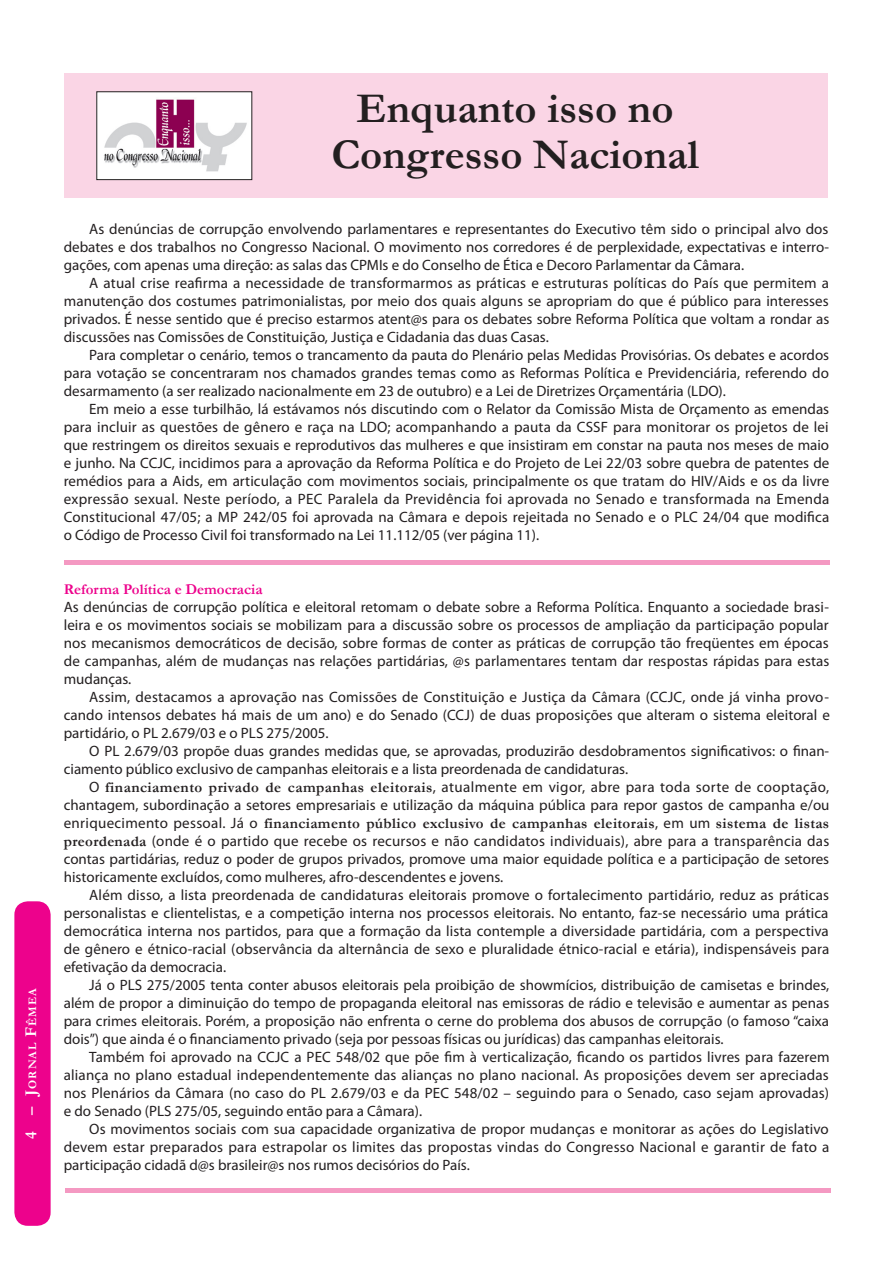
<style>
.page{position:relative;width:893px;height:1263px;background:#fff}
.page>*{position:absolute;margin:0;border:0;box-sizing:border-box;transform-origin:0 0}
.t1{font:700 42.6px/45.9px "Garamond";color:#231f20;text-align:center}
.t2{font:300 15px/18px "Garamond";color:#231f20;text-align:justify}
.t3{font:italic 300 15px/18px "Garamond";color:#231f20;text-align:justify}
.t4{font:700 15px "Garamond";color:#ed028c}
.t5{font:700 11.55px "Garamond";letter-spacing:.085em;color:#fff}
.s1{font-size:16.5px}
.s2{font-weight:700}
</style>
<div class="page">
<div style="left:65px;top:73px;width:763px;height:124px;background:#fad5e5"></div>
<div style="left:97px;top:92px;width:155px;height:88px;background:#fff"></div>
<img style="left:104px;top:99px;width:143px;height:73px">
<div style="left:96px;top:91px;width:156px;height:89px;border:1px solid #231f20"></div>
<hr style="left:65px;top:1188px;width:766px;height:4px;background:#f499c2">
<hr style="left:64px;top:560px;width:765px;height:4px;background:#f499c2">
<div style="left:14px;top:901px;width:37px;height:325px;background:#ed028c"></div>
<p class="t5" style="left:25px;top:1139px;width:153px;rotate:-90deg"><span class="s1">4 – J</span>ORNAL <span class="s1">F</span>ÊMEA</p>
<h1 class="t1" style="left:331px;top:86px;width:369px">Enquanto isso no<br>Congresso Nacional</h1>
<p class="t3" style="left:64px;top:220px;width:767px;text-indent:26px">As denúncias de corrupção envolvendo parlamentares e representantes do Executivo têm sido o principal alvo dos debates e dos trabalhos no Congresso Nacional. O movimento nos corredores é de perplexidade, expectativas e interro&shy;gações, com apenas uma direção: as salas das CPMIs e do Conselho de Ética e Decoro Parlamentar da Câmara.</p>
<p class="t3" style="left:64px;top:274px;width:767px;text-indent:26px">A atual crise reafirma a necessidade de transformarmos as práticas e estruturas políticas do País que permitem a manutenção dos costumes patrimonialistas, por meio dos quais alguns se apropriam do que é público para interesses privados. É nesse sentido que é preciso estarmos atent@s para os debates sobre Reforma Política que voltam a rondar as discussões nas Comissões de Constituição, Justiça e Cidadania das duas Casas.</p>
<p class="t3" style="left:64px;top:346px;width:767px;text-indent:26px">Para completar o cenário, temos o trancamento da pauta do Plenário pelas Medidas Provisórias. Os debates e acordos para votação se concentraram nos chamados grandes temas como as Reformas Política e Previdenciária, referendo do desarmamento (a ser realizado nacionalmente em 23 de outubro) e a Lei de Diretrizes Orçamentária (LDO).</p>
<p class="t3" style="left:64px;top:400px;width:767px;text-indent:26px">Em meio a esse turbilhão, lá estávamos nós discutindo com o Relator da Comissão Mista de Orçamento as emendas para incluir as questões de gênero e raça na LDO; acompanhando a pauta da CSSF para monitorar os projetos de lei que restringem os direitos sexuais e reprodutivos das mulheres e que insistiram em constar na pauta nos meses de maio e junho. Na CCJC, incidimos para a aprovação da Reforma Política e do Projeto de Lei 22/03 sobre quebra de patentes de remédios para a Aids, em articulação com movimentos sociais, principalmente os que tratam do HIV/Aids e os da livre expressão sexual. Neste período, a PEC Paralela da Previdência foi aprovada no Senado e transformada na Emenda Constitucional 47/05; a MP 242/05 foi aprovada na Câmara e depois rejeitada no Senado e o PLC 24/04 que modifica o Código de Processo Civil foi transformado na Lei 11.112/05 (ver página 11).</p>
<p class="t4" style="left:64px;top:579px;width:200px">Reforma Política e Democracia</p>
<p class="t2" style="left:64px;top:598px;width:767px">As denúncias de corrupção política e eleitoral retomam o debate sobre a Reforma Política. Enquanto a sociedade brasi&shy;leira e os movimentos sociais se mobilizam para a discussão sobre os processos de ampliação da participação popular nos mecanismos democráticos de decisão, sobre formas de conter as práticas de corrupção tão freqüentes em épocas de campanhas, além de mudanças nas relações partidárias, @s parlamentares tentam dar respostas rápidas para estas mudanças.</p>
<p class="t2" style="left:64px;top:688px;width:767px;text-indent:26px">Assim, destacamos a aprovação nas Comissões de Constituição e Justiça da Câmara (CCJC, onde já vinha provo&shy;cando intensos debates há mais de um ano) e do Senado (CCJ) de duas proposições que alteram o sistema eleitoral e partidário, o PL 2.679/03 e o PLS 275/2005.</p>
<p class="t2" style="left:64px;top:742px;width:767px;text-indent:26px">O PL 2.679/03 propõe duas grandes medidas que, se aprovadas, produzirão desdobramentos significativos: o finan&shy;ciamento público exclusivo de campanhas eleitorais e a lista preordenada de candidaturas.</p>
<p class="t2" style="left:64px;top:778px;width:767px;text-indent:26px">O <span class="s2">financiamento privado de campanhas eleitorais</span>, atualmente em vigor, abre para toda sorte de cooptação, chantagem, subordinação a setores empresariais e utilização da máquina pública para repor gastos de campanha e/ou enriquecimento pessoal. Já o <span class="s2">financiamento público exclusivo de campanhas eleitorais</span>, em um <span class="s2">sistema de listas preordenada</span> (onde é o partido que recebe os recursos e não candidatos individuais), abre para a transparência das contas partidárias, reduz o poder de grupos privados, promove uma maior equidade política e a participação de setores historicamente excluídos, como mulheres, afro-descendentes e jovens.</p>
<p class="t2" style="left:64px;top:886px;width:767px;text-indent:26px">Além disso, a lista preordenada de candidaturas eleitorais promove o fortalecimento partidário, reduz as práticas personalistas e clientelistas, e a competição interna nos processos eleitorais. No entanto, faz-se necessário uma prática democrática interna nos partidos, para que a formação da lista contemple a diversidade partidária, com a perspectiva de gênero e étnico-racial (observância da alternância de sexo e pluralidade étnico-racial e etária), indispensáveis para efetivação da democracia.</p>
<p class="t2" style="left:64px;top:976px;width:767px;text-indent:26px">Já o PLS 275/2005 tenta conter abusos eleitorais pela proibição de showmícios, distribuição de camisetas e brindes, além de propor a diminuição do tempo de propaganda eleitoral nas emissoras de rádio e televisão e aumentar as penas para crimes eleitorais. Porém, a proposição não enfrenta o cerne do problema dos abusos de corrupção (o famoso “caixa dois”) que ainda é o financiamento privado (seja por pessoas físicas ou jurídicas) das campanhas eleitorais.</p>
<p class="t2" style="left:64px;top:1048px;width:767px;text-indent:26px">Também foi aprovado na CCJC a PEC 548/02 que põe fim à verticalização, ficando os partidos livres para fazerem aliança no plano estadual independentemente das alianças no plano nacional. As proposições devem ser apreciadas nos Plenários da Câmara (no caso do PL 2.679/03 e da PEC 548/02 – seguindo para o Senado, caso sejam aprovadas) e do Senado (PLS 275/05, seguindo então para a Câmara).</p>
<p class="t2" style="left:64px;top:1120px;width:767px;text-indent:26px">Os movimentos sociais com sua capacidade organizativa de propor mudanças e monitorar as ações do Legislativo devem estar preparados para estrapolar os limites das propostas vindas do Congresso Nacional e garantir de fato a participação cidadã d@s brasileir@s nos rumos decisórios do País.</p>
</div>
